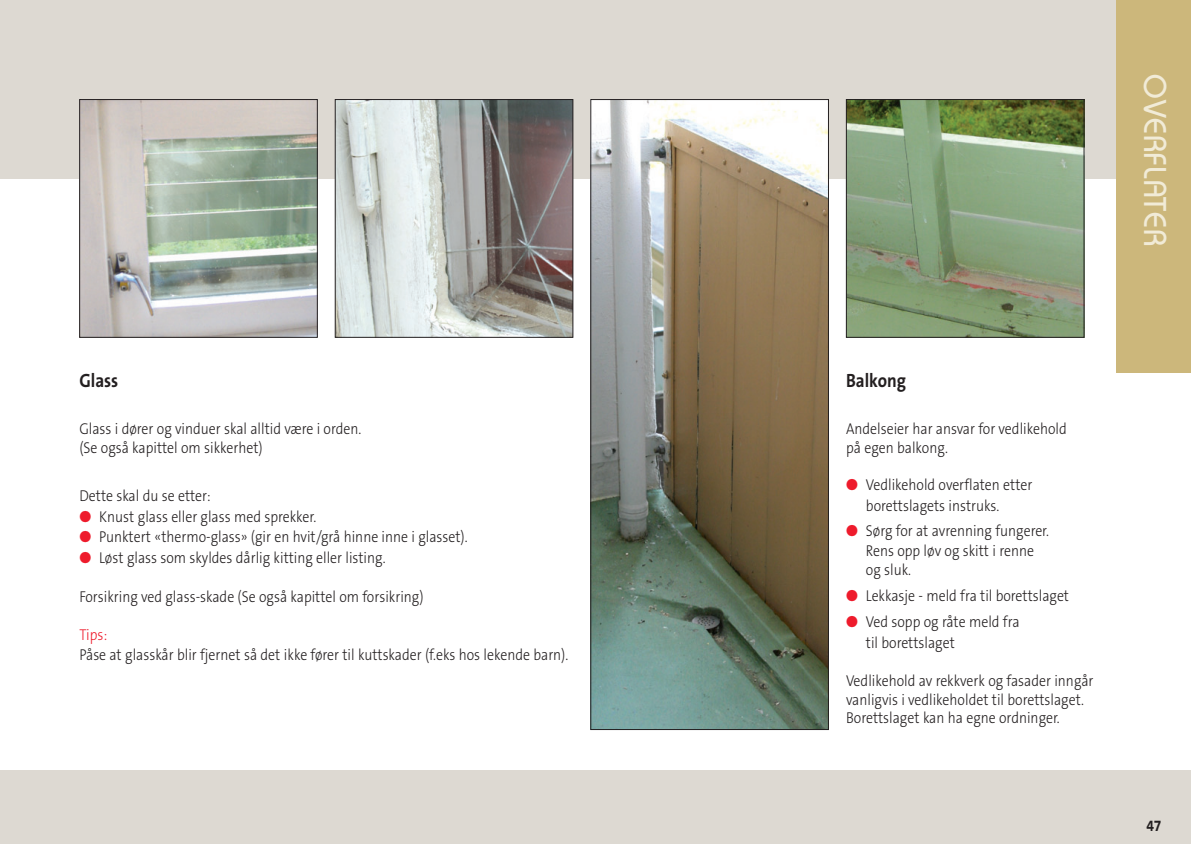
<style>
.page{position:relative;width:1191px;height:844px;background:#fff}
.page>*{position:absolute;margin:0;border:0;box-sizing:border-box;transform-origin:0 0}
.t1{font:500 31.5px "Bauhaus";letter-spacing:.03em;color:#f1ebd7}
.t2{font:700 19.25px "The Sans B7";color:#231f20;scale:.88 1}
.t3{font:300 15.75px/18.9px "The Sans B3";color:#231f20;scale:.88 1}
.t4{font:300 15.75px "The Sans B3";color:#ee1b2c;scale:.88 1}
.t5{font:700 15.75px "The Sans B7";color:#231f20;scale:.88 1}
.s1{color:#ee1b2c}
</style>
<div class="page">
<div style="left:0;top:770px;width:1191px;height:73px;background:#ddd9d2"></div>
<div style="left:0;top:0;width:1191px;height:179px;background:#ddd9d2"></div>
<div style="left:1116px;top:0;width:75px;height:372px;background:#ccb77b"></div>
<img style="left:81px;top:101px;width:234px;height:234px">
<div style="left:79px;top:99px;width:238px;height:238px;border:1px solid #231f20"></div>
<img style="left:337px;top:101px;width:234px;height:234px">
<div style="left:335px;top:99px;width:238px;height:238px;border:1px solid #231f20"></div>
<img style="left:848px;top:101px;width:234px;height:234px">
<div style="left:846px;top:99px;width:238px;height:238px;border:1px solid #231f20"></div>
<img style="left:592px;top:101px;width:234px;height:626px">
<div style="left:590px;top:99px;width:238px;height:630px;border:1px solid #231f20"></div>
<p class="t2" style="left:79px;top:373px;width:46px">Glass</p>
<p class="t3" style="left:79px;top:420px;width:322px">Glass i dører og vinduer skal alltid være i orden. (Se også kapittel om sikkerhet)</p>
<p class="t3" style="left:79px;top:487px;width:151px">Dette skal du se etter:</p>
<p class="t3" style="left:79px;top:508px;width:271px"><span class="s1">●</span> Knust glass eller glass med sprekker.</p>
<p class="t3" style="left:79px;top:529px;width:443px"><span class="s1">●</span> Punktert «thermo-glass» (gir en hvit/grå hinne inne i glasset).</p>
<p class="t3" style="left:79px;top:549px;width:350px"><span class="s1">●</span> Løst glass som skyldes dårlig kitting eller listing.</p>
<p class="t3" style="left:79px;top:588px;width:392px">Forsikring ved glass-skade (Se også kapittel om forsikring)</p>
<p class="t4" style="left:79px;top:627px;width:33px">Tips:</p>
<p class="t3" style="left:79px;top:646px;width:557px">Påse at glasskår blir fjernet så det ikke fører til kuttskader (f.eks hos lekende barn).</p>
<h1 class="t1" style="left:1166px;top:74px;width:173px;rotate:90deg">OVERFLATER</h1>
<p class="t2" style="left:846px;top:373px;width:70px">Balkong</p>
<p class="t3" style="left:846px;top:420px;width:252px">Andelseier har ansvar for vedlikehold på egen balkong.</p>
<p class="t3" style="left:866px;top:476px;width:191px;line-height:20.5px;text-indent:-20px"><span class="s1">●</span> Vedlikehold overflaten etter borettslagets instruks.</p>
<p class="t3" style="left:846px;top:521px;width:232px;line-height:20.5px;text-align:center"><span class="s1">●</span> Sørg for at avrenning fungerer.<br>Rens opp løv og skitt i renne</p>
<p class="t3" style="left:866px;top:562px;width:53px">og sluk.</p>
<p class="t3" style="left:846px;top:587px;width:255px"><span class="s1">●</span> Lekkasje - meld fra til borettslaget</p>
<p class="t3" style="left:866px;top:613px;width:176px;line-height:20.5px;text-indent:-20px"><span class="s1">●</span> Ved sopp og råte meld fra til borettslaget</p>
<p class="t3" style="left:846px;top:672px;width:283px">Vedlikehold av rekkverk og fasader inngår vanligvis i vedlikeholdet til borettslaget.<br>Borettslaget kan ha egne ordninger.</p>
<p class="t5" style="left:1146px;top:819px;width:19px">47</p>
</div>
